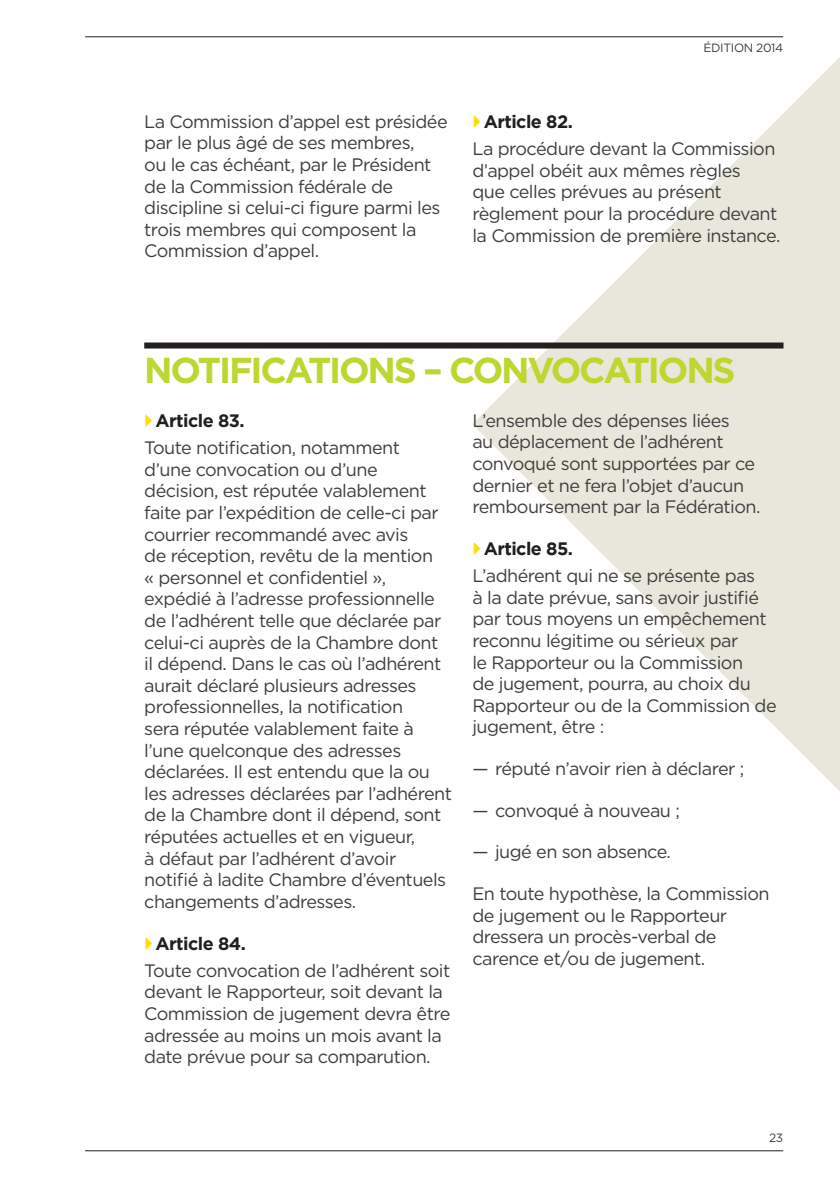
<style>
.page{position:relative;width:840px;height:1191px;background:#fff}
.page>*{position:absolute;margin:0;border:0;box-sizing:border-box;transform-origin:0 0}
.t1{font:700 36px "Gotham";letter-spacing:-.06em;color:#bed630}
.Courant{font:18px/21.6px "Gotham";letter-spacing:-.03em;color:#3e3e3f}
.Courant_liste{font:18px "Gotham";letter-spacing:-.03em;color:#3e3e3f}
.t2{font:700 18px "Gotham";letter-spacing:-.03em;color:#231f20}
.t3{font:700 18px "Gotham";letter-spacing:-.03em;color:#231f20}
.t4{font:12px "Gotham";letter-spacing:-.03em;color:#3e3e3f}
</style>
<div class="page">
<svg style="left:472px;top:58px;width:367px;height:732px;fill:#e9e7db"></svg>
<hr style="left:85px;top:36px;width:697px;height:1px;background:#231f20">
<hr style="left:85px;top:1150px;width:697px;height:1px;background:#231f20">
<div style="left:144px;top:342px;width:639px;height:6px;background:#231f20"></div>
<svg style="left:473px;top:115px;width:7px;height:13px"></svg>
<svg style="left:473px;top:541px;width:7px;height:14px"></svg>
<p class="t4" style="left:703px;top:40px;width:81px">ÉDITION 2014</p>
<p class="Courant" style="left:144px;top:110px;width:305px">La Commission d’appel est présidée par le plus âgé de ses membres,<br>ou le cas échéant, par le Président de la Commission fédérale de discipline si celui-ci figure parmi les trois membres qui composent la<br>Commission d’appel.</p>
<h3 class="t2" style="left:483px;top:109px;width:91px">Article 82.</h3>
<p class="Courant" style="left:472px;top:138px;width:309px">La procédure devant la Commission d’appel obéit aux mêmes règles<br>que celles prévues au présent règlement pour la procédure devant la Commission de première instance.</p>
<h2 class="t1" style="left:144px;top:346px;width:592px">NOTIFICATIONS – CONVOCATIONS</h2>
<h3 class="t2" style="left:155px;top:408px;width:91px">Article 83.</h3>
<p class="Courant" style="left:144px;top:436px;width:309px">Toute notification, notamment<br>d’une convocation ou d’une décision, est réputée valablement faite par l’expédition de celle-ci par courrier recommandé avec avis<br>de réception, revêtu de la mention<br>« personnel et confidentiel », expédié à l’adresse professionnelle de l’adhérent telle que déclarée par celui-ci auprès de la Chambre dont<br>il dépend. Dans le cas où l’adhérent aurait déclaré plusieurs adresses professionnelles, la notification<br>sera réputée valablement faite à l’une quelconque des adresses déclarées. Il est entendu que la ou les adresses déclarées par l’adhérent de la Chambre dont il dépend, sont réputées actuelles et en vigueur,<br>à défaut par l’adhérent d’avoir notifié à ladite Chambre d’éventuels changements d’adresses.</p>
<h3 class="t2" style="left:155px;top:931px;width:92px">Article 84.</h3>
<p class="Courant" style="left:144px;top:959px;width:307px">Toute convocation de l’adhérent soit devant le Rapporteur, soit devant la Commission de jugement devra être adressée au moins un mois avant la date prévue pour sa comparution.</p>
<p class="Courant" style="left:472px;top:409px;width:289px">L’ensemble des dépenses liées<br>au déplacement de l’adhérent convoqué sont supportées par ce dernier et ne fera l’objet d’aucun remboursement par la Fédération.</p>
<h3 class="t3" style="left:483px;top:538px;width:91px">Article 85.</h3>
<p class="Courant" style="left:472px;top:564px;width:306px">L’adhérent qui ne se présente pas<br>à la date prévue, sans avoir justifié par tous moyens un empêchement reconnu légitime ou sérieux par<br>le Rapporteur ou la Commission<br>de jugement, pourra, au choix du<br>Rapporteur ou de la Commission de jugement, être :</p>
<p class="Courant_liste" style="left:472px;top:757px;width:273px">— réputé n’avoir rien à déclarer ;</p>
<p class="Courant_liste" style="left:472px;top:798px;width:209px">— convoqué à nouveau ;</p>
<p class="Courant_liste" style="left:472px;top:840px;width:200px">— jugé en son absence.</p>
<p class="Courant" style="left:472px;top:882px;width:298px">En toute hypothèse, la Commission de jugement ou le Rapporteur dressera un procès-verbal de carence et/ou de jugement.</p>
<p class="t4" style="left:768px;top:1130px;width:16px">23</p>
</div>
